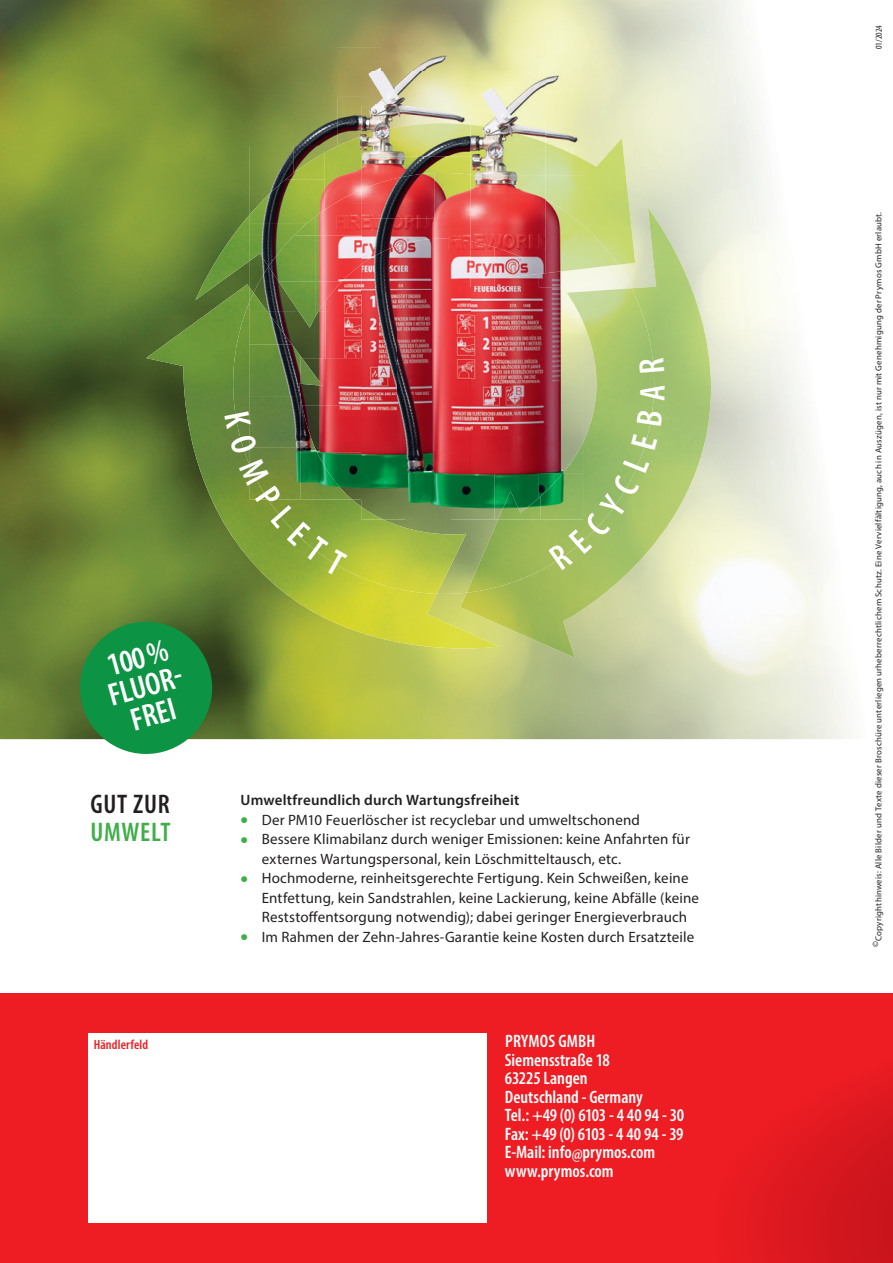
<style>
.page{position:relative;width:893px;height:1263px;background:#fff}
.page>*{position:absolute;margin:0;border:0;box-sizing:border-box;transform-origin:0 0}
.t1{font:600 condensed 32.1px/29.4px "Myriad Pro";color:#fff;text-align:center}
.t2{font:600 condensed 27px "Myriad Pro";letter-spacing:.03em;color:#231f20}
.t3{font:600 condensed 27px "Myriad Pro";letter-spacing:.025em;color:#40ae49}
.t4{font:600 condensed 18px/18.5px "Myriad Pro";color:#fff}
.t5{font:15px/19.5px "Myriad Pro";letter-spacing:.01em;color:#231f20}
.t6{font:600 15px "Myriad Pro";letter-spacing:.01em;color:#231f20}
.t7{font:600 condensed 13.5px "Myriad Pro";letter-spacing:.01em;color:#ee1d23}
.t8{font:condensed 9px "Myriad Pro";letter-spacing:.01em;color:#231f20}
.t9{font:8.7px "Myriad Pro";letter-spacing:.025em;color:#231f20}
.s1{font-weight:700;font-size:22.5px;color:#40ae49}
</style>
<div class="page">
<div style="left:0;top:994px;width:893px;height:269px;background:#ee1d23"></div>
<img style="left:418px;top:649px;width:210px;height:90px">
<img style="left:470px;top:0;width:105px;height:72px">
<img style="left:0;top:0;width:471px;height:53px">
<img style="left:0;top:634px;width:418px;height:105px">
<img style="left:0;top:581px;width:146px;height:53px">
<img style="left:0;top:528px;width:146px;height:53px">
<img style="left:0;top:475px;width:146px;height:53px">
<img style="left:0;top:52px;width:249px;height:264px">
<img style="left:0;top:316px;width:146px;height:159px">
<img style="left:460px;top:208px;width:251px;height:450px">
<img style="left:196px;top:138px;width:439px;height:154px">
<img style="left:146px;top:284px;width:353px;height:365px">
<div style="left:88px;top:1034px;width:399px;height:189px;background:#fff"></div>
<img style="left:249px;top:48px;width:133px;height:49px">
<img style="left:382px;top:48px;width:88px;height:24px">
<img style="left:249px;top:97px;width:113px;height:49px">
<img style="left:249px;top:146px;width:44px;height:34px">
<img style="left:293px;top:146px;width:31px;height:7px">
<img style="left:249px;top:267px;width:5px;height:20px">
<img style="left:285px;top:153px;width:39px;height:27px">
<img style="left:324px;top:136px;width:38px;height:53px">
<img style="left:249px;top:180px;width:75px;height:43px">
<img style="left:249px;top:223px;width:45px;height:44px">
<img style="left:249px;top:287px;width:5px;height:6px">
<img style="left:470px;top:72px;width:75px;height:59px">
<img style="left:545px;top:72px;width:38px;height:71px">
<img style="left:470px;top:125px;width:38px;height:122px">
<img style="left:508px;top:131px;width:38px;height:52px">
<img style="left:545px;top:143px;width:38px;height:56px">
<img style="left:474px;top:175px;width:34px;height:8px">
<img style="left:362px;top:72px;width:108px;height:51px">
<img style="left:362px;top:123px;width:108px;height:50px">
<img style="left:352px;top:265px;width:279px;height:329px">
<img style="left:467px;top:292px;width:187px;height:301px">
<img style="left:583px;top:226px;width:35px;height:43px">
<img style="left:233px;top:309px;width:14px;height:78px">
<img style="left:254px;top:267px;width:25px;height:26px">
<img style="left:326px;top:282px;width:36px;height:76px">
<img style="left:292px;top:317px;width:34px;height:41px">
<img style="left:315px;top:358px;width:47px;height:47px">
<img style="left:315px;top:405px;width:47px;height:47px">
<img style="left:352px;top:452px;width:10px;height:47px">
<img style="left:294px;top:217px;width:21px;height:18px">
<img style="left:315px;top:189px;width:47px;height:46px">
<img style="left:269px;top:235px;width:93px;height:47px">
<img style="left:279px;top:282px;width:36px;height:46px">
<img style="left:315px;top:282px;width:27px;height:35px">
<img style="left:249px;top:293px;width:43px;height:51px">
<img style="left:249px;top:344px;width:52px;height:67px">
<img style="left:301px;top:356px;width:22px;height:40px">
<img style="left:301px;top:396px;width:14px;height:15px">
<img style="left:348px;top:448px;width:4px;height:51px">
<img style="left:470px;top:241px;width:25px;height:232px">
<img style="left:494px;top:247px;width:45px;height:226px">
<img style="left:539px;top:273px;width:44px;height:200px">
<img style="left:362px;top:499px;width:88px;height:20px">
<img style="left:450px;top:473px;width:89px;height:46px">
<img style="left:539px;top:473px;width:9px;height:18px">
<img style="left:567px;top:292px;width:16px;height:30px">
<img style="left:498px;top:491px;width:43px;height:28px">
<img style="left:541px;top:474px;width:7px;height:45px">
<img style="left:508px;top:183px;width:38px;height:94px">
<img style="left:545px;top:199px;width:38px;height:74px">
<img style="left:362px;top:507px;width:21px;height:12px">
<img style="left:362px;top:264px;width:36px;height:235px">
<img style="left:398px;top:241px;width:72px;height:258px">
<img style="left:362px;top:173px;width:72px;height:91px">
<img style="left:434px;top:173px;width:36px;height:68px">
<svg style="left:73px;top:614px;width:147px;height:140px;background:#2f8f49"></svg>
<svg style="left:225px;top:411px;width:123px;height:165px;background:#728a3b"></svg>
<svg style="left:548px;top:434px;width:109px;height:147px;background:#9ab867"></svg>
<svg style="left:637px;top:410px;width:26px;height:16px"></svg>
<svg style="left:640px;top:385px;width:25px;height:15px"></svg>
<svg style="left:639px;top:358px;width:25px;height:15px"></svg>
<h1 class="t1" style="left:97px;top:653px;width:78px;rotate:-16deg">100 %<br>FLUOR-<br>FREI</h1>
<h2 class="t2" style="left:90px;top:788px;width:81px">GUT ZUR</h2>
<h2 class="t3" style="left:90px;top:815px;width:82px">UMWELT</h2>
<p class="t7" style="left:94px;top:1036px;width:56px">Händlerfeld</p>
<p class="t6" style="left:241px;top:790px;width:280px">Umweltfreundlich durch Wartungsfreiheit</p>
<p class="t5" style="left:241px;top:809px;width:401px"><span class="s1">•</span> Der PM10 Feuerlöscher ist recyclebar und umweltschonend</p>
<p class="t5" style="left:262px;top:829px;width:430px;text-indent:-21px"><span class="s1">•</span> Bessere Klimabilanz durch weniger Emissionen: keine Anfahrten für externes Wartungspersonal, kein Löschmitteltausch, etc.</p>
<p class="t5" style="left:262px;top:868px;width:439px;text-indent:-21px"><span class="s1">•</span> Hochmoderne, reinheitsgerechte Fertigung. Kein Schweißen, keine<br>Entfettung, kein Sandstrahlen, keine Lackierung, keine Abfälle (keine<br>Reststoffentsorgung notwendig); dabei geringer Energieverbrauch</p>
<p class="t5" style="left:241px;top:926px;width:455px"><span class="s1">•</span> Im Rahmen der Zehn-Jahres-Garantie keine Kosten durch Ersatzteile</p>
<p class="t4" style="left:505px;top:1032px;width:181px">PRYMOS GMBH<br>Siemensstraße 18<br>63225 Langen<br>Deutschland - Germany<br>Tel.: +49 (0) 6103 - 4 40 94 - 30<br>Fax: +49 (0) 6103 - 4 40 94 - 39<br>E-Mail: info@prymos.com www.prymos.com</p>
<p class="t8" style="left:873px;top:49px;width:25px;rotate:-90deg">01/2024</p>
<p class="t9" style="left:873px;top:947px;width:737px;rotate:-90deg">©Copyrighthinweis: Alle Bilder und Texte dieser Broschüre unterliegen urheberrechtlichem Schutz. Eine Vervielfältigung, auch in Auszügen, ist nur mit Genehmigung der Prymos GmbH erlaubt.</p>
</div>
